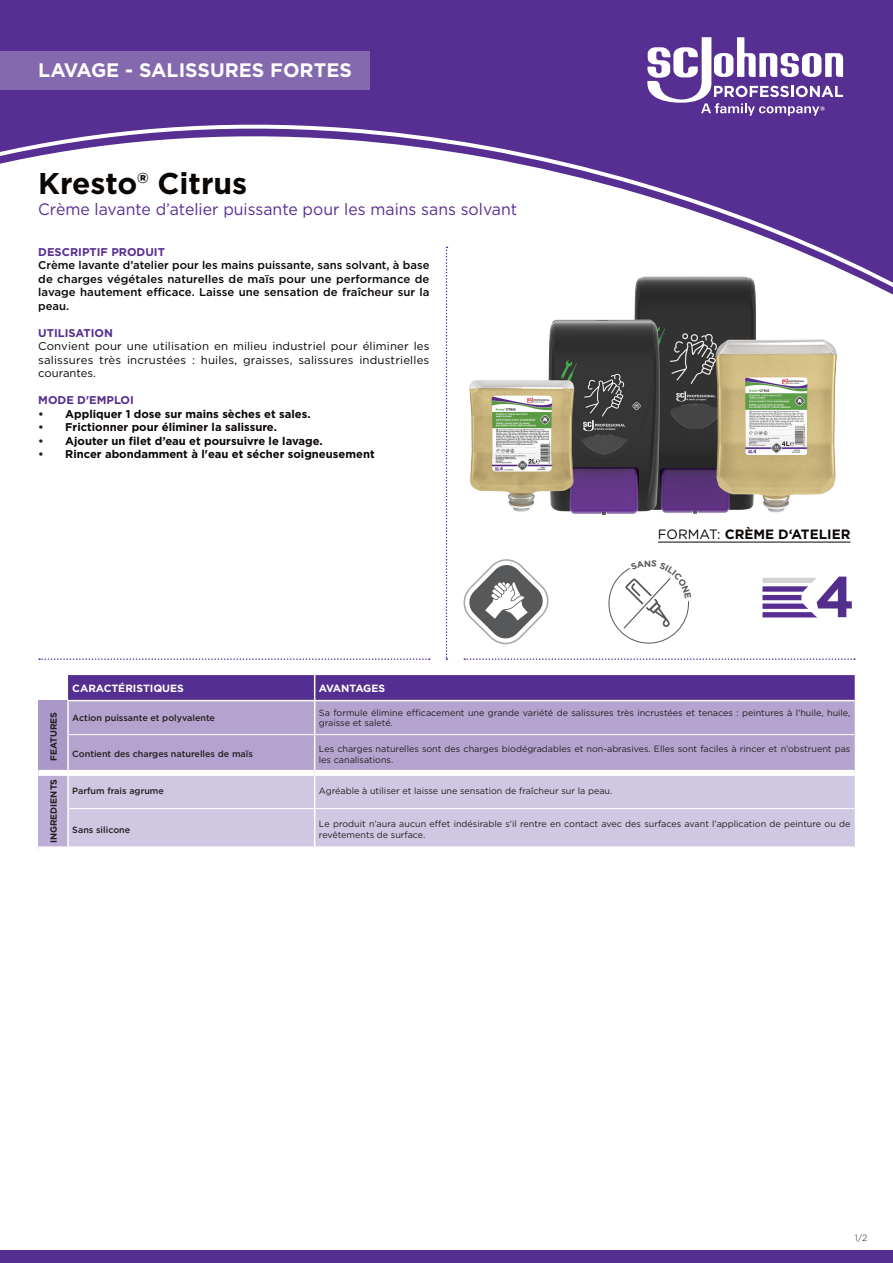
<style>
.page{position:relative;width:893px;height:1263px;background:#fff}
.page>*{position:absolute;margin:0;border:0;box-sizing:border-box;transform-origin:0 0}
.t1{font:700 57.6px "Gotham";color:#532e8d}
.t2{font:700 30px "Gotham";color:#0a0604}
.t3{font:700 19.5px "Gotham";color:#fff}
._08_Copy_Prokyon_8_75_12__6{font:16.5px "Gotham";color:#572e91;scale:.96 1}
.t4{font:700 13.5px "Gotham";color:#0a0604}
._08_Subline_Prokyon_8_75_12{font:500 11.25px/13.5px "Gotham";letter-spacing:.005em;color:#0a0604;text-align:justify}
.t5{font:700 11.25px "Gotham";color:#0a0604}
._08_Subline_Prokyon_8_75_12-2{font:11.25px/13.5px "Gotham";letter-spacing:.015em;color:#0a0604;text-align:justify}
.t6{font:700 11.25px "Gotham";color:#572e91}
.t7{font:700 10.5px "Gotham";color:#fff}
.t8{font:700 10.5px "Gotham";letter-spacing:-.025em;color:#fff}
.t9{font:9px/10.5px "Gotham";color:#231f20}
.t10{font:500 9px "Gotham";color:#231f20}
.t11{font:700 9px "Gotham";color:#231f20}
.t12{font:300 9px "Gotham";color:#231f20}
.s1{color:#231f20}
.s2{font-weight:400}
</style>
<div class="page">
<div style="left:0;top:0;width:893px;height:311px;background:#572e91"></div>
<svg style="left:0;top:119px;width:893px;height:184px"></svg>
<div style="left:0;top:51px;width:370px;height:38px;background:#8469ae"></div>
<div style="left:0;top:1250px;width:893px;height:13px;background:#542e91"></div>
<svg style="left:446px;top:247px;width:1px;height:413px"></svg>
<svg style="left:39px;top:658px;width:391px;height:2px"></svg>
<svg style="left:464px;top:658px;width:391px;height:2px"></svg>
<svg style="left:647px;top:37px;width:196px;height:79px"></svg>
<hr style="left:658px;top:542px;width:192px;height:1px;background:#0a0604">
<svg style="left:463px;top:559px;width:86px;height:85px"></svg>
<svg style="left:762px;top:577px;width:56px;height:41px"></svg>
<img style="left:468px;top:219px;width:373px;height:323px">
<div style="left:38px;top:701px;width:30px;height:72px;background:#aa98c8"></div>
<div style="left:69px;top:701px;width:786px;height:69px;background:#b3a3ce"></div>
<div style="left:38px;top:773px;width:30px;height:76px;background:#bcaed4"></div>
<div style="left:69px;top:776px;width:786px;height:70px;background:#d0c7e2"></div>
<hr style="left:67px;top:701px;width:2px;height:34px;background:#fff">
<hr style="left:67px;top:735px;width:2px;height:35px;background:#fff">
<hr style="left:314px;top:701px;width:1px;height:33px;background:#fff">
<hr style="left:314px;top:735px;width:1px;height:35px;background:#fff">
<hr style="left:69px;top:734px;width:246px;height:1px;background:#fff">
<hr style="left:315px;top:734px;width:540px;height:1px;background:#fff">
<div style="left:38px;top:770px;width:30px;height:6px;background:#fff"></div>
<hr style="left:314px;top:776px;width:1px;height:32px;background:#fff">
<hr style="left:314px;top:809px;width:1px;height:37px;background:#fff">
<hr style="left:69px;top:808px;width:246px;height:1px;background:#fff">
<hr style="left:315px;top:808px;width:540px;height:1px;background:#fff">
<hr style="left:67px;top:776px;width:2px;height:33px;background:#fff">
<hr style="left:67px;top:809px;width:2px;height:37px;background:#fff">
<svg style="left:68px;top:675px;width:787px;height:26px;background:#5c3896"></svg>
<div style="left:38px;top:846px;width:30px;height:6px;background:#fff"></div>
<svg style="left:608px;top:568px;width:81px;height:76px"></svg>
<p class="t3" style="left:38px;top:57px;width:315px">LAVAGE - SALISSURES FORTES</p>
<p class="t2" style="left:38px;top:164px;width:211px">Kresto® Citrus</p>
<p class="_08_Copy_Prokyon_8_75_12__6" style="left:38px;top:199px;width:500px">Crème lavante d’atelier puissante pour les mains sans solvant</p>
<p class="t6" style="left:38px;top:244px;width:128px">DESCRIPTIF PRODUIT</p>
<p class="_08_Subline_Prokyon_8_75_12" style="left:38px;top:258px;width:393px">Crème lavante d’atelier pour les mains puissante, sans solvant, à base de charges végétales naturelles de maïs pour une performance de lavage hautement efficace. Laisse une sensation de fraîcheur sur la peau.</p>
<p class="t6" style="left:38px;top:325px;width:76px">UTILISATION</p>
<p class="_08_Subline_Prokyon_8_75_12-2" style="left:38px;top:339px;width:393px">Convient pour une utilisation en milieu industriel pour éliminer les salissures très incrustées : huiles, graisses, salissures industrielles courantes.</p>
<p class="t6" style="left:38px;top:393px;width:97px">MODE D'EMPLOI</p>
<p class="t5" style="left:38px;top:406px;width:274px"><span class="s1">•</span> Appliquer 1 dose sur mains sèches et sales.</p>
<p class="t5" style="left:38px;top:420px;width:240px"><span class="s1">•</span> Frictionner pour éliminer la salissure.</p>
<p class="t5" style="left:38px;top:433px;width:286px"><span class="s1">•</span> Ajouter un filet d’eau et poursuivre le lavage.</p>
<p class="t5" style="left:38px;top:447px;width:338px"><span class="s1">•</span> Rincer abondamment à l'eau et sécher soigneusement</p>
<p class="t7" style="left:72px;top:681px;width:113px">CARACTÉRISTIQUES</p>
<p class="t8" style="left:319px;top:681px;width:68px">AVANTAGES</p>
<p class="t4" style="left:658px;top:525px;width:194px"><span class="s2">FORMAT:</span> CRÈME D‘ATELIER</p>
<p class="t1" style="left:815px;top:559px;width:41px">4</p>
<p class="t11" style="left:48px;top:761px;width:51px;rotate:-90deg">FEATURES</p>
<p class="t10" style="left:72px;top:712px;width:144px">Action puissante et polyvalente</p>
<p class="t9" style="left:319px;top:707px;width:533px">Sa formule élimine efficacement une grande variété de salissures très incrustées et tenaces : peintures à l’huile, huile, graisse et saleté.</p>
<p class="t10" style="left:72px;top:748px;width:182px">Contient des charges naturelles de maïs</p>
<p class="t9" style="left:319px;top:743px;width:533px">Les charges naturelles sont des charges biodégradables et non-abrasives. Elles sont faciles à rincer et n’obstruent pas les canalisations.</p>
<p class="t11" style="left:48px;top:843px;width:66px;rotate:-90deg">INGREDIENTS</p>
<p class="t10" style="left:72px;top:785px;width:93px">Parfum frais agrume</p>
<p class="t9" style="left:319px;top:786px;width:295px">Agréable à utiliser et laisse une sensation de fraîcheur sur la peau.</p>
<p class="t10" style="left:72px;top:823px;width:59px">Sans silicone</p>
<p class="t9" style="left:319px;top:819px;width:533px">Le produit n’aura aucun effet indésirable s’il rentre en contact avec des surfaces avant l’application de peinture ou de revêtements de surface.</p>
<p class="t12" style="left:855px;top:1232px;width:14px">1/2</p>
</div>
